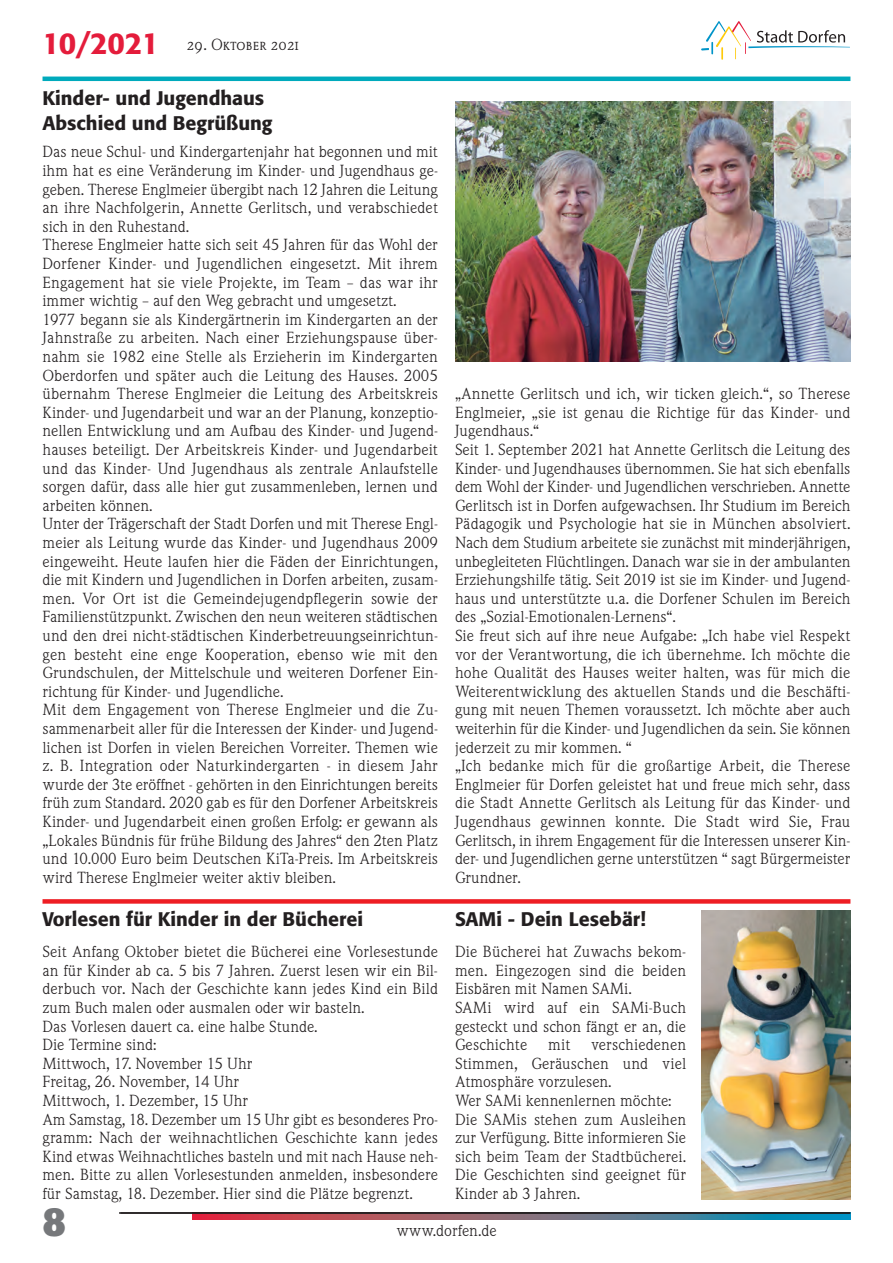
<style>
.page{position:relative;width:893px;height:1263px;background:#fff}
.page>*{position:absolute;margin:0;border:0;box-sizing:border-box;transform-origin:0 0}
.t1{font:700 40.5px "Formata";color:#76787b}
.t2{font:500 19.5px/24.9px "Formata";color:#231f20}
.t3{font:15px/18.6px "Weidemann SB";color:#231f20}
.t4{font:15px "Weidemann SB Caps";color:#231f20}
.s1{font-family:"Formata";font-weight:500;font-size:30px;color:#e41c3b}
</style>
<div class="page">
<svg style="left:701px;top:21px;width:149px;height:39px"></svg>
<svg style="left:192px;top:1214px;width:658px;height:5px;background:#7c697d"></svg>
<hr style="left:119px;top:1212px;width:731px;height:2px;background:#231f20">
<hr style="left:43px;top:77px;width:807px;height:4px;background:#00aabc">
<div style="left:43px;top:899px;width:807px;height:5px;background:#ee1d23"></div>
<img style="left:455px;top:102px;width:395px;height:260px">
<img style="left:701px;top:911px;width:149px;height:288px">
<p class="t4" style="left:43px;top:36px;width:259px"><span class="s1">10/2021</span> 29. Oktober 2021</p>
<h2 class="t2" style="left:43px;top:87px;width:231px">Kinder- und Jugendhaus<br>Abschied und Begrüßung</h2>
<p class="t3" style="left:43px;top:143px;width:397px">Das neue Schul- und Kindergartenjahr hat begonnen und mit ihm hat es eine Veränderung im Kinder- und Jugendhaus ge&shy;geben. Therese Englmeier übergibt nach 12 Jahren die Leitung an ihre Nachfolgerin, Annette Gerlitsch, und verabschiedet sich in den Ruhestand.<br>Therese Englmeier hatte sich seit 45 Jahren für das Wohl der Dorfener Kinder- und Jugendlichen eingesetzt. Mit ihrem Engagement hat sie viele Projekte, im Team – das war ihr immer wichtig – auf den Weg gebracht und umgesetzt.<br>1977 begann sie als Kindergärtnerin im Kindergarten an der Jahnstraße zu arbeiten. Nach einer Erziehungspause über&shy;nahm sie 1982 eine Stelle als Erzieherin im Kindergarten Oberdorfen und später auch die Leitung des Hauses. 2005 übernahm Therese Englmeier die Leitung des Arbeitskreis Kinder- und Jugendarbeit und war an der Planung, konzeptio&shy;nellen Entwicklung und am Aufbau des Kinder- und Jugend&shy;hauses beteiligt. Der Arbeitskreis Kinder- und Jugendarbeit und das Kinder- Und Jugendhaus als zentrale Anlaufstelle sorgen dafür, dass alle hier gut zusammenleben, lernen und arbeiten können.<br>Unter der Trägerschaft der Stadt Dorfen und mit Therese Engl&shy;meier als Leitung wurde das Kinder- und Jugendhaus 2009 eingeweiht. Heute laufen hier die Fäden der Einrichtungen, die mit Kindern und Jugendlichen in Dorfen arbeiten, zusam&shy;men. Vor Ort ist die Gemeindejugendpflegerin sowie der Familienstützpunkt. Zwischen den neun weiteren städtischen und den drei nicht-städtischen Kinderbetreuungseinrichtun&shy;gen besteht eine enge Kooperation, ebenso wie mit den Grundschulen, der Mittelschule und weiteren Dorfener Ein&shy;richtung für Kinder- und Jugendliche.<br>Mit dem Engagement von Therese Englmeier und die Zu&shy;sammenarbeit aller für die Interessen der Kinder- und Jugend&shy;lichen ist Dorfen in vielen Bereichen Vorreiter. Themen wie z. B. Integration oder Naturkindergarten - in diesem Jahr wurde der 3te eröffnet - gehörten in den Einrichtungen bereits früh zum Standard. 2020 gab es für den Dorfener Arbeitskreis Kinder- und Jugendarbeit einen großen Erfolg: er gewann als „Lokales Bündnis für frühe Bildung des Jahres“ den 2ten Platz und 10.000 Euro beim Deutschen KiTa-Preis. Im Arbeitskreis wird Therese Englmeier weiter aktiv bleiben.</p>
<h2 class="t2" style="left:43px;top:908px;width:322px">Vorlesen für Kinder in der Bücherei</h2>
<p class="t3" style="left:43px;top:943px;width:397px">Seit Anfang Oktober bietet die Bücherei eine Vorlesestunde an für Kinder ab ca. 5 bis 7 Jahren. Zuerst lesen wir ein Bil&shy;derbuch vor. Nach der Geschichte kann jedes Kind ein Bild zum Buch malen oder ausmalen oder wir basteln.<br>Das Vorlesen dauert ca. eine halbe Stunde.<br>Die Termine sind:<br>Mittwoch, 17. November 15 Uhr<br>Freitag, 26. November, 14 Uhr<br>Mittwoch, 1. Dezember, 15 Uhr<br>Am Samstag, 18. Dezember um 15 Uhr gibt es besonderes Pro&shy;gramm: Nach der weihnachtlichen Geschichte kann jedes Kind etwas Weihnachtliches basteln und mit nach Hause neh&shy;men. Bitte zu allen Vorlesestunden anmelden, insbesondere für Samstag, 18. Dezember. Hier sind die Plätze begrenzt.</p>
<p class="t3" style="left:455px;top:385px;width:397px">„Annette Gerlitsch und ich, wir ticken gleich.“, so Therese Englmeier, „sie ist genau die Richtige für das Kinder- und Jugendhaus.“<br>Seit 1. September 2021 hat Annette Gerlitsch die Leitung des Kinder- und Jugendhauses übernommen. Sie hat sich ebenfalls dem Wohl der Kinder- und Jugendlichen verschrieben. Annette Gerlitsch ist in Dorfen aufgewachsen. Ihr Studium im Bereich Pädagogik und Psychologie hat sie in München absolviert.<br>Nach dem Studium arbeitete sie zunächst mit minderjährigen, unbegleiteten Flüchtlingen. Danach war sie in der ambulanten Erziehungshilfe tätig. Seit 2019 ist sie im Kinder- und Jugend&shy;haus und unterstützte u.a. die Dorfener Schulen im Bereich des „Sozial-Emotionalen-Lernens“.<br>Sie freut sich auf ihre neue Aufgabe: „Ich habe viel Respekt vor der Verantwortung, die ich übernehme. Ich möchte die hohe Qualität des Hauses weiter halten, was für mich die Weiterentwicklung des aktuellen Stands und die Beschäfti&shy;gung mit neuen Themen voraussetzt. Ich möchte aber auch weiterhin für die Kinder- und Jugendlichen da sein. Sie können jederzeit zu mir kommen. “<br>„Ich bedanke mich für die großartige Arbeit, die Therese Englmeier für Dorfen geleistet hat und freue mich sehr, dass die Stadt Annette Gerlitsch als Leitung für das Kinder- und Jugendhaus gewinnen konnte. Die Stadt wird Sie, Frau Gerlitsch, in ihrem Engagement für die Interessen unserer Kin&shy;der- und Jugendlichen gerne unterstützen “ sagt Bürgermeister Grundner.</p>
<h2 class="t2" style="left:455px;top:908px;width:192px">SAMi - Dein Lesebär!</h2>
<p class="t3" style="left:455px;top:943px;width:233px">Die Bücherei hat Zuwachs bekom&shy;men. Eingezogen sind die beiden<br>Eisbären mit Namen SAMi.<br>SAMi wird auf ein SAMi-Buch gesteckt und schon fängt er an, die<br>Geschichte</p>
<p class="t3" style="left:455px;top:1036px;width:233px;text-indent:136px">verschiedenen<br>Stimmen, Geräuschen und viel<br>Atmosphäre vorzulesen.<br>Wer SAMi kennenlernen möchte:<br>Die SAMis stehen zum Ausleihen zur Verfügung. Bitte informieren Sie sich beim Team der Stadtbücherei.<br>Die Geschichten sind geeignet für<br>Kinder ab 3 Jahren.</p>
<p class="t3" style="left:548px;top:1036px;width:24px">mit</p>
<h1 class="t1" style="left:43px;top:1204px;width:25px">8</h1>
<p class="t3" style="left:396px;top:1222px;width:102px">www.dorfen.de</p>
</div>
